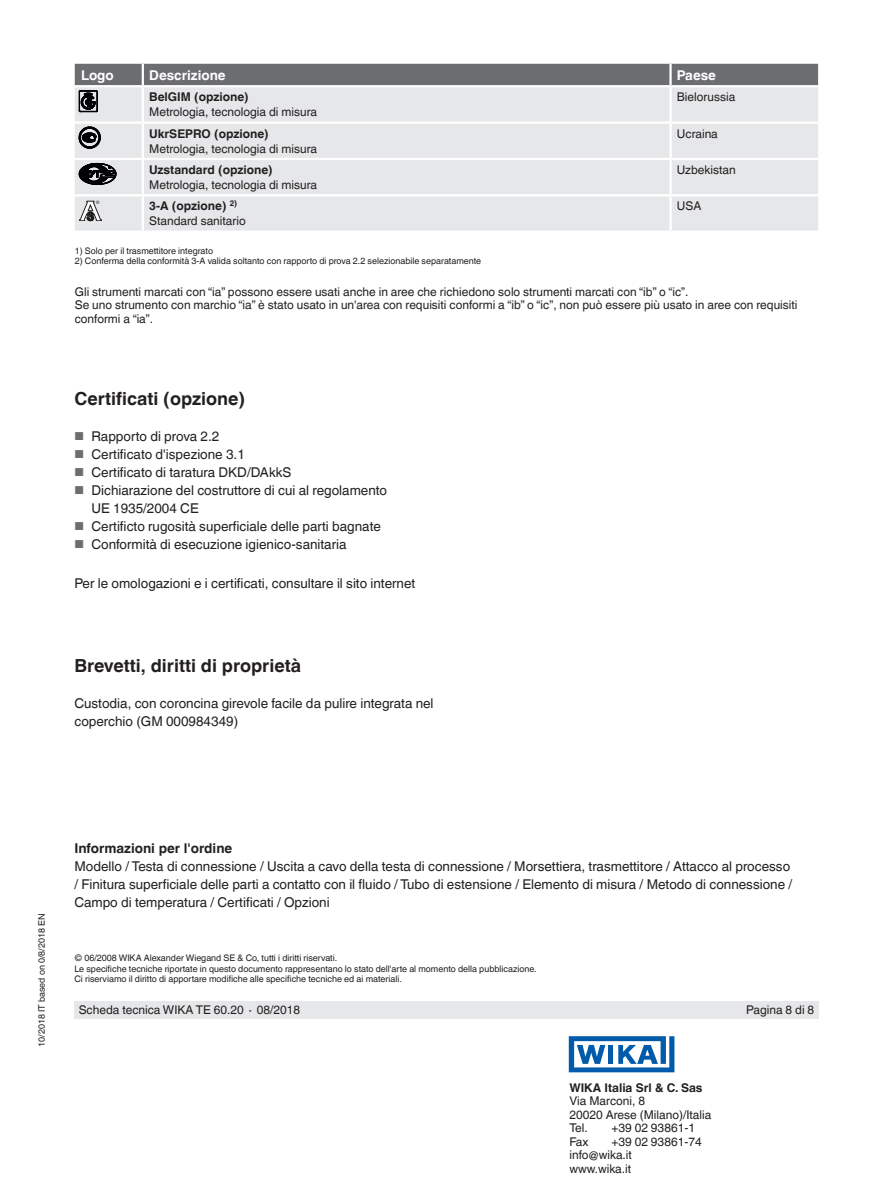
<style>
.page{position:relative;width:893px;height:1188px;background:#fff}
.page>*{position:absolute;margin:0;border:0;box-sizing:border-box;transform-origin:0 0}
.t1{font:700 18px "Helvetica World";color:#231f20}
.t2{font:13.5px/18px "Helvetica World";color:#231f20}
.t3{font:700 13.5px "Helvetica World";color:#231f20}
.t4{font:700 13.5px "Helvetica World";color:#fff}
.t5{font:12px/13.5px "Helvetica World";color:#231f20}
.t6{font:700 12px "Helvetica World";color:#231f20}
.t7{font:9px/10.5px "Helvetica World";color:#231f20}
.t8{font:4.65px "Arial";color:#231f20}
.s1{font-weight:700}
.s2{font-size:11.55px;color:#6c6d70}
</style>
<div class="page">
<div style="left:74px;top:1001px;width:745px;height:17px;background:#e6e7e9"></div>
<svg style="left:569px;top:1036px;width:105px;height:36px"></svg>
<div style="left:75px;top:112px;width:743px;height:119px;background:#e6e7e9"></div>
<hr style="left:142px;top:87px;width:2px;height:34px;background:#fff">
<hr style="left:669px;top:87px;width:3px;height:34px;background:#fff">
<hr style="left:143px;top:121px;width:527px;height:3px;background:#fff">
<hr style="left:142px;top:124px;width:2px;height:34px;background:#fff">
<hr style="left:670px;top:121px;width:148px;height:3px;background:#fff">
<hr style="left:669px;top:124px;width:3px;height:34px;background:#fff">
<hr style="left:143px;top:158px;width:527px;height:2px;background:#fff">
<hr style="left:670px;top:158px;width:148px;height:2px;background:#fff">
<hr style="left:75px;top:121px;width:68px;height:3px;background:#fff">
<hr style="left:75px;top:158px;width:68px;height:2px;background:#fff">
<hr style="left:75px;top:194px;width:68px;height:2px;background:#fff">
<hr style="left:143px;top:194px;width:527px;height:2px;background:#fff">
<hr style="left:670px;top:194px;width:148px;height:2px;background:#fff">
<hr style="left:142px;top:160px;width:2px;height:34px;background:#fff">
<hr style="left:669px;top:160px;width:3px;height:34px;background:#fff">
<hr style="left:669px;top:196px;width:3px;height:35px;background:#fff">
<hr style="left:142px;top:196px;width:2px;height:35px;background:#fff">
<svg style="left:75px;top:64px;width:743px;height:48px;background:#afb0b3"></svg>
<svg style="left:79px;top:127px;width:21px;height:21px"></svg>
<svg style="left:79px;top:163px;width:37px;height:22px"></svg>
<svg style="left:79px;top:201px;width:23px;height:20px"></svg>
<p class="t4" style="left:81px;top:67px;width:34px">Logo</p>
<p class="t4" style="left:149px;top:67px;width:78px">Descrizione</p>
<p class="t4" style="left:677px;top:67px;width:41px">Paese</p>
<p class="t6" style="left:149px;top:90px;width:101px">BelGIM (opzione)</p>
<p class="t5" style="left:149px;top:105px;width:169px">Metrologia, tecnologia di misura</p>
<p class="t5" style="left:677px;top:90px;width:60px">Bielorussia</p>
<p class="t6" style="left:149px;top:126px;width:121px">UkrSEPRO (opzione)</p>
<p class="t5" style="left:149px;top:142px;width:169px">Metrologia, tecnologia di misura</p>
<p class="t6" style="left:149px;top:163px;width:125px">Uzstandard (opzione)</p>
<p class="t5" style="left:149px;top:178px;width:169px">Metrologia, tecnologia di misura</p>
<p class="t5" style="left:677px;top:127px;width:42px">Ucraina</p>
<p class="t5" style="left:677px;top:163px;width:60px">Uzbekistan</p>
<p class="t8" style="left:96px;top:199px;width:5px">®</p>
<p class="t5" style="left:149px;top:199px;width:98px;line-height:15px"><span class="s1">3-A (opzione)</span> <sup>2)<br></sup>Standard sanitario</p>
<p class="t5" style="left:677px;top:199px;width:26px">USA</p>
<p class="t7" style="left:75px;top:245px;width:140px">1) Solo per il trasmettitore integrato</p>
<p class="t7" style="left:75px;top:256px;width:408px">2) Conferma della conformità 3-A valida soltanto con rapporto di prova 2.2 selezionabile separatamente</p>
<p class="t5" style="left:75px;top:285px;width:724px">Gli strumenti marcati con “ia” possono essere usati anche in aree che richiedono solo strumenti marcati con “ib” o “ic”.<br>Se uno strumento con marchio “ia” è stato usato in un'area con requisiti conformi a “ib” o “ic”, non può essere più usato in aree con requisiti conformi a “ia”.</p>
<h1 class="t1" style="left:74px;top:388px;width:172px">Certificati (opzione)</h1>
<p class="t2" style="left:74px;top:427px;width:146px"><span class="s2">■</span> Rapporto di prova 2.2</p>
<p class="t2" style="left:74px;top:445px;width:172px"><span class="s2">■</span> Certificato d'ispezione 3.1</p>
<p class="t2" style="left:74px;top:463px;width:219px"><span class="s2">■</span> Certificato di taratura DKD/DAkkS</p>
<p class="t2" style="left:91px;top:481px;width:297px;text-indent:-17px"><span class="s2">■</span> Dichiarazione del costruttore di cui al regolamento<br>UE 1935/2004 CE</p>
<p class="t2" style="left:74px;top:517px;width:308px"><span class="s2">■</span> Certificto rugosità superficiale delle parti bagnate</p>
<p class="t2" style="left:74px;top:535px;width:274px"><span class="s2">■</span> Conformità di esecuzione igienico-sanitaria</p>
<p class="t2" style="left:74px;top:574px;width:342px">Per le omologazioni e i certificati, consultare il sito internet</p>
<h1 class="t1" style="left:74px;top:655px;width:228px">Brevetti, diritti di proprietà</h1>
<p class="t2" style="left:74px;top:694px;width:361px">Custodia, con coroncina girevole facile da pulire integrata nel coperchio (GM 000984349)</p>
<p class="t7" style="left:36px;top:1047px;width:135px;rotate:-90deg">10/2018 IT based on 0/8/2018 EN</p>
<p class="t3" style="left:74px;top:840px;width:159px">Informazioni per l'ordine</p>
<p class="t2" style="left:74px;top:857px;width:719px">Modello / Testa di connessione / Uscita a cavo della testa di connessione / Morsettiera, trasmettitore / Attacco al processo / Finitura superficiale delle parti a contatto con il fluido / Tubo di estensione / Elemento di misura / Metodo di connessione /<br>Campo di temperatura / Certificati / Opzioni</p>
<p class="t7" style="left:74px;top:953px;width:464px">© 06/2008 WIKA Alexander Wiegand SE &amp; Co, tutti i diritti riservati.<br>Le specifiche tecniche riportate in questo documento rappresentano lo stato dell'arte al momento della pubblicazione.<br>Ci riserviamo il diritto di apportare modifiche alle specifiche tecniche ed ai materiali.</p>
<p class="t5" style="left:79px;top:1003px;width:223px">Scheda tecnica WIKA TE 60.20 ∙ 08/2018</p>
<p class="t5" style="left:746px;top:1003px;width:70px">Pagina 8 di 8</p>
<p class="t6" style="left:569px;top:1080px;width:135px">WIKA Italia Srl &amp; C. Sas</p>
<p class="t5" style="left:569px;top:1094px;width:143px">Via Marconi, 8<br>20020 Arese (Milano)/Italia<br>Tel.</p>
<p class="t5" style="left:611px;top:1121px;width:85px">+39 02 93861-1</p>
<p class="t5" style="left:569px;top:1135px;width:21px">Fax</p>
<p class="t5" style="left:569px;top:1135px;width:134px;text-indent:42px">+39 02 93861-74 info@wika.it<br>www.wika.it</p>
</div>
